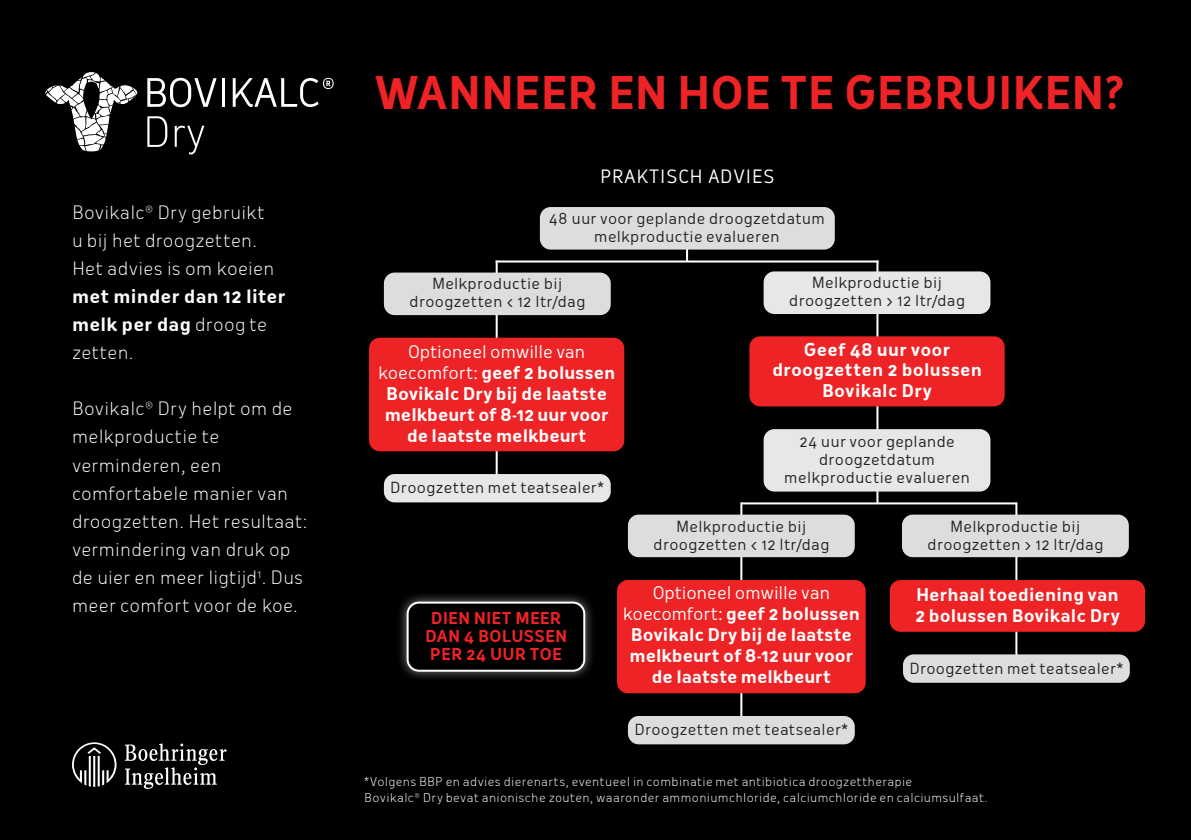
<style>
.page{position:relative;width:1191px;height:840px;background:#fff}
.page>*{position:absolute;margin:0;border:0;box-sizing:border-box;transform-origin:0 0}
.t1{font:700 44px "Oceania";letter-spacing:-.005em;color:#ee2325}
.t2{font:300 18px/28px "Oceania";letter-spacing:.015em;color:#fff}
.t3{font:700 18px/28px "Oceania";letter-spacing:.015em;color:#fff}
.t4{font:18px "Oceania";letter-spacing:.05em;color:#fff}
.t5{font:700 17.2px/20.8px "Oceania";color:#fff;text-align:center}
.t6{font:700 16px/18px "Oceania";letter-spacing:.01em;color:#ee2325;text-align:center}
.t7{font:15px/18px "Oceania";letter-spacing:.025em;color:#231f20;text-align:center}
.t8{font:300 12px/16px "Oceania";letter-spacing:.03em;color:#fff}
.s1{font-weight:300}
.s2{font-weight:400}
</style>
<div class="page">
<div style="left:0;top:0;width:1191px;height:839px;background:#000001"></div>
<div style="left:396px;top:591px;width:199px;height:90px;background:#fff;opacity:.5"></div>
<div style="left:407px;top:602px;width:177px;height:68px;background:#000001;border-radius:11px"></div>
<div style="left:406px;top:601px;width:179px;height:70px;border:2px solid #fff;border-radius:11px"></div>
<svg style="left:686px;top:249px;width:2px;height:11px"></svg>
<hr style="left:876px;top:260px;width:2px;height:243px;background:#fff">
<hr style="left:495px;top:260px;width:2px;height:225px;background:#fff">
<hr style="left:495px;top:260px;width:383px;height:2px;background:#fff">
<hr style="left:222px;top:78px;width:3px;height:29px;background:#fff">
<svg style="left:233px;top:78px;width:101px;height:29px"></svg>
<svg style="left:45px;top:72px;width:172px;height:82px"></svg>
<hr style="left:1015px;top:502px;width:2px;height:161px;background:#fff">
<hr style="left:740px;top:502px;width:2px;height:230px;background:#fff">
<hr style="left:741px;top:502px;width:275px;height:2px;background:#fff">
<div style="left:540px;top:207px;width:294px;height:42px;background:#dcdddf;border-radius:11px"></div>
<div style="left:384px;top:272px;width:227px;height:43px;background:#dcdddf;border-radius:11px"></div>
<div style="left:628px;top:514px;width:226px;height:43px;background:#dcdddf;border-radius:11px"></div>
<div style="left:628px;top:715px;width:226px;height:29px;background:#dcdddf;border-radius:11px"></div>
<div style="left:384px;top:474px;width:227px;height:28px;background:#e6e7e9;border-radius:11px"></div>
<div style="left:369px;top:337px;width:255px;height:114px;background:#ee2325;border-radius:11px"></div>
<div style="left:617px;top:579px;width:248px;height:114px;background:#ee2325;border-radius:11px"></div>
<div style="left:902px;top:514px;width:226px;height:43px;background:#dcdddf;border-radius:11px"></div>
<div style="left:903px;top:654px;width:226px;height:28px;background:#dcdddf;border-radius:11px"></div>
<div style="left:889px;top:579px;width:256px;height:52px;background:#ee2325;border-radius:11px"></div>
<div style="left:763px;top:271px;width:227px;height:43px;background:#e6e7e9;border-radius:11px"></div>
<div style="left:763px;top:429px;width:227px;height:62px;background:#e6e7e9;border-radius:11px"></div>
<div style="left:749px;top:336px;width:255px;height:70px;background:#ee2325;border-radius:11px"></div>
<svg style="left:72px;top:742px;width:44px;height:44px"></svg>
<svg style="left:125px;top:743px;width:101px;height:45px"></svg>
<p class="t2" style="left:72px;top:198px;width:204px">Bovikalc® Dry gebruikt u bij het droogzetten.<br>Het advies is om koeien</p>
<p class="t3" style="left:72px;top:282px;width:215px">met minder dan 12 liter melk per dag <span class="s1">droog te zetten.</span></p>
<p class="t2" style="left:72px;top:394px;width:237px">Bovikalc® Dry helpt om de melkproductie te verminderen, een comfortabele manier van droogzetten. Het resultaat: vermindering van druk op de uier en meer ligtijd<sup>1</sup>. Dus meer comfort voor de koe.</p>
<h1 class="t1" style="left:375px;top:66px;width:751px">WANNEER EN HOE TE GEBRUIKEN?</h1>
<p class="t4" style="left:600px;top:166px;width:176px">PRAKTISCH ADVIES</p>
<p class="t7" style="left:549px;top:210px;width:277px">48 uur voor geplande droogzetdatum melkproductie evalueren</p>
<p class="t7" style="left:409px;top:275px;width:177px">Melkproductie bij droogzetten &lt; 12 ltr/dag</p>
<p class="t7" style="left:789px;top:273px;width:177px">Melkproductie bij droogzetten &gt; 12 ltr/dag</p>
<p class="t5" style="left:378px;top:341px;width:239px"><span class="s2">Optioneel omwille van koecomfort:</span> geef 2 bolussen<br>Bovikalc Dry bij de laatste melkbeurt of 8-12 uur voor de laatste melkbeurt</p>
<p class="t7" style="left:390px;top:478px;width:215px">Droogzetten met teatsealer*</p>
<p class="t5" style="left:772px;top:338px;width:211px">Geef 48 uur voor droogzetten 2 bolussen<br>Bovikalc Dry</p>
<p class="t7" style="left:784px;top:432px;width:187px">24 uur voor geplande droogzetdatum melkproductie evalueren</p>
<p class="t7" style="left:653px;top:517px;width:177px">Melkproductie bij droogzetten &lt; 12 ltr/dag</p>
<p class="t7" style="left:927px;top:517px;width:177px">Melkproductie bij droogzetten &gt; 12 ltr/dag</p>
<p class="t6" style="left:425px;top:609px;width:143px">DIEN NIET MEER<br>DAN 4 BOLUSSEN<br>PER 24 UUR TOE</p>
<p class="t5" style="left:623px;top:582px;width:239px"><span class="s2">Optioneel omwille van koecomfort:</span> geef 2 bolussen<br>Bovikalc Dry bij de laatste melkbeurt of 8-12 uur voor de laatste melkbeurt</p>
<p class="t5" style="left:915px;top:583px;width:206px;text-align:left">Herhaal toediening van<br>2 bolussen Bovikalc Dry</p>
<p class="t7" style="left:909px;top:659px;width:215px">Droogzetten met teatsealer*</p>
<p class="t7" style="left:634px;top:720px;width:215px">Droogzetten met teatsealer*</p>
<p class="t8" style="left:364px;top:772px;width:625px">*Volgens BBP en advies dierenarts, eventueel in combinatie met antibiotica droogzettherapie<br>Bovikalc® Dry bevat anionische zouten, waaronder ammoniumchloride, calciumchloride en calciumsulfaat.</p>
</div>
